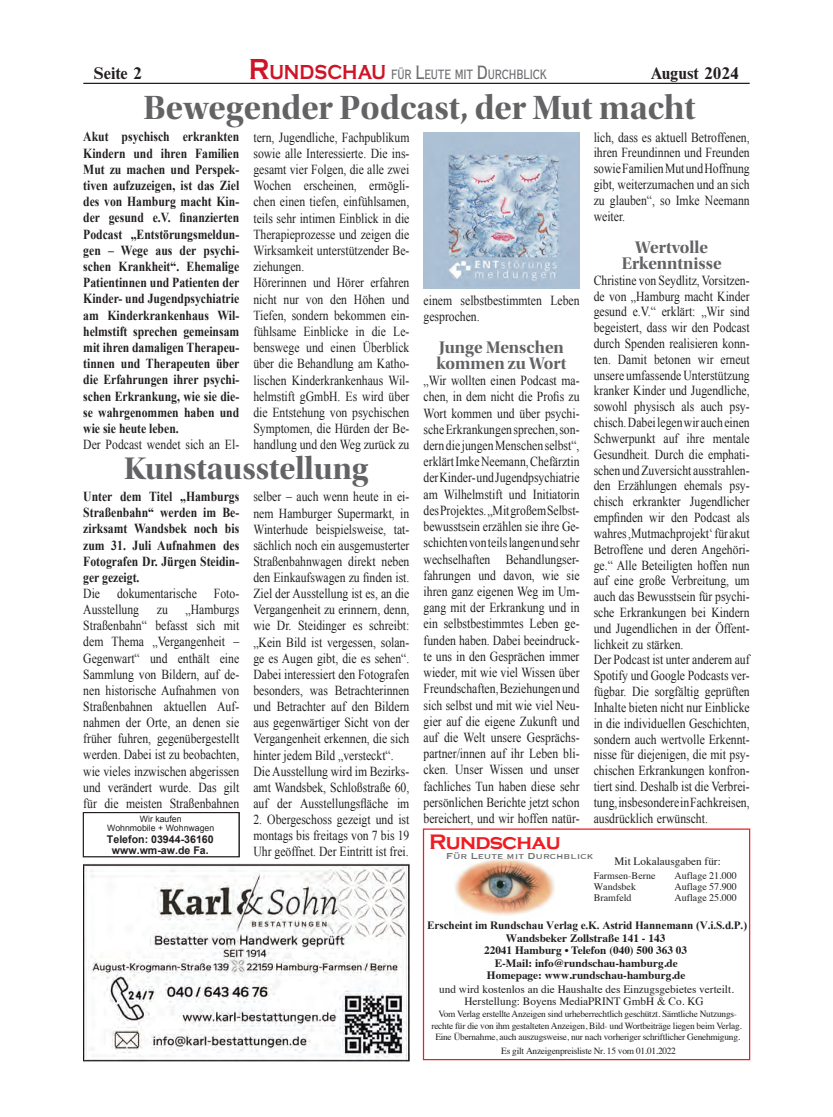
<style>
.page{position:relative;width:833px;height:1117px;background:#fff}
.page>*{position:absolute;margin:0;border:0;box-sizing:border-box;transform-origin:0 0}
.t1{font:35px "Utopia Std Bold Disp";color:#636366}
.t2{font:32.5px "Utopia Std Bold Disp";color:#636366}
.t3{font:700 21.5px "Copperplate Gothic";letter-spacing:-.035em;color:#ee1d23}
.t4{font:17.5px/16px "Utopia Std Bold Disp";color:#636366}
.t5{font:700 17.5px "Nimbus Rom D";color:#231f20}
.t6{font:500 14px "Copperplate Con";color:#6c6d70;scale:.85 1}
.t7{font:13.75px/16.1px "Times New Roman";color:#231f20;scale:.85 1}
.t8{font:700 13.75px/16.1px "Times New Roman";color:#231f20;text-align:justify;scale:.85 1}
.t9{font:700 11.25px/12.5px "Times";color:#231f20;text-align:center}
.t10{font:11.25px/12.5px "Times";color:#231f20;text-align:center}
.t11{font:700 11.25px "Times New Roman";letter-spacing:-.01em;color:#231f20}
.t12{font:11.25px "Copperplate";color:#6c6d70}
.t13{font:700 10.62px/10.6px "Arial";color:#231f20;text-align:center}
.t14{font:10px/11.2px "Times";color:#231f20}
.t15{font:9.38px/11.2px "Times";letter-spacing:-.025em;color:#231f20;text-align:center}
.t16{font:8.75px/8.8px "Arial";color:#231f20;text-align:center}
.s1{font-family:"Copperplate";font-weight:700;font-size:30px;color:#cd1527}
.s2{font-family:"Copperplate";font-weight:700;font-size:21px;color:#cd1527}
.s3{font-size:20px}
.s4{font-family:"Zurich BT";font-weight:400}
</style>
<div class="page">
<hr style="left:83px;top:83px;width:666px;height:1px;background:#231f20">
<div style="left:423px;top:828px;width:327px;height:231px;border:1px solid #ee1d23"></div>
<img style="left:455px;top:858px;width:99px;height:58px">
<div style="left:83px;top:812px;width:156px;height:45px;border:1px solid #231f20"></div>
<img style="left:423px;top:132px;width:156px;height:156px">
<img style="left:83px;top:863px;width:326px;height:199px">
<p class="t5" style="left:94px;top:61px;width:49px">Seite 2</p>
<p class="t6" style="left:249px;top:67px;width:352px"><span class="s1">R</span><span class="s2">UNDSCHAU</span> FÜR <span class="s3">L</span>EUTE MIT <span class="s3">D</span>URCHBLICK</p>
<p class="t5" style="left:651px;top:61px;width:89px">August 2024</p>
<h1 class="t1" style="left:143px;top:88px;width:554px">Bewegender Podcast, der Mut macht</h1>
<p class="t8" style="left:83px;top:128px;width:185px">Akut psychisch erkrankten Kindern und ihren Familien Mut zu machen und Perspek&shy;tiven aufzuzeigen, ist das Ziel des von Hamburg macht Kin&shy;der gesund e.V. finanzierten Podcast „Entstörungsmeldun&shy;gen <span class="s4">–</span> Wege aus der psychi&shy;schen Krankheit“. Ehemalige Patientinnen und Patienten der Kinder- und Jugendpsychiatrie am Kinderkrankenhaus Wil&shy;helmstift sprechen gemeinsam mit ihren damaligen Therapeu&shy;tinnen und Therapeuten über die Erfahrungen ihrer psychi&shy;schen Erkrankung, wie sie die&shy;se wahrgenommen haben und wie sie heute leben.</p>
<p class="t7" style="left:83px;top:436px;width:185px">Der Podcast wendet sich an El-</p>
<p class="t7" style="left:594px;top:129px;width:185px;text-align:justify">lich, dass es aktuell Betroffenen, ihren Freundinnen und Freunden sowie Familien Mut und Hoffnung gibt, weiterzumachen und an sich zu glauben“, so Imke Neemann weiter.</p>
<p class="t4" style="left:622px;top:239px;width:101px;text-align:center">Wertvolle<br>Erkenntnisse</p>
<p class="t7" style="left:594px;top:272px;width:185px;line-height:15.8px">Christine von Seydlitz, Vorsitzen&shy;de von „Hamburg macht Kinder gesund e.V.“ erklärt: „Wir sind begeistert, dass wir den Podcast durch Spenden realisieren konn&shy;ten. Damit betonen wir erneut unsere umfassende Unterstützung kranker Kinder und Jugendliche, sowohl physisch als auch psy&shy;chisch. Dabei legen wir auch einen<br>Schwerpunkt auf ihre mentale<br>Gesundheit. Durch die emphati&shy;schen und Zuversicht ausstrahlen&shy;den Erzählungen ehemals psy&shy;chisch erkrankter Jugendlicher empfinden wir den Podcast als wahres ,Mutmachprojektʻ für akut<br>Betroffene und deren Angehöri&shy;ge.“ Alle Beteiligten hoffen nun auf eine große Verbreitung, um auch das Bewusstsein für psychi&shy;sche Erkrankungen bei Kindern und Jugendlichen in der Öffent&shy;lichkeit zu stärken.<br>Der Podcast ist unter anderem auf<br>Spotify und Google Podcasts ver&shy;fügbar. Die sorgfältig geprüften<br>Inhalte bieten nicht nur Einblicke in die individuellen Geschichten, sondern auch wertvolle Erkennt&shy;nisse für diejenigen, die mit psy&shy;chischen Erkrankungen konfron&shy;tiert sind. Deshalb ist die Verbrei&shy;tung, insbesondere in Fachkreisen, ausdrücklich erwünscht.</p>
<p class="t7" style="left:253px;top:129px;width:185px">tern, Jugendliche, Fachpublikum sowie alle Interessierte. Die ins&shy;gesamt vier Folgen, die alle zwei<br>Wochen erscheinen, ermögli&shy;chen einen tiefen, einfühlsamen, teils sehr intimen Einblick in die<br>Therapieprozesse und zeigen die<br>Wirksamkeit unterstützender Be&shy;ziehungen.<br>Hörerinnen und Hörer erfahren nicht nur von den Höhen und<br>Tiefen, sondern bekommen ein&shy;fühlsame Einblicke in die Le&shy;benswege und einen Überblick über die Behandlung am Katho&shy;lischen Kinderkrankenhaus Wil&shy;helmstift gGmbH. Es wird über die Entstehung von psychischen<br>Symptomen, die Hürden der Be&shy;handlung und den Weg zurück zu</p>
<p class="t7" style="left:423px;top:292px;width:185px">einem selbstbestimmten Leben gesprochen.</p>
<p class="t4" style="left:436px;top:339px;width:132px">Junge Menschen kommen zu Wort</p>
<p class="t7" style="left:423px;top:372px;width:185px;text-align:justify">„Wir wollten einen Podcast ma&shy;chen, in dem nicht die Profis zu Wort kommen und über psychi&shy;sche Erkrankungen sprechen, son&shy;dern die jungen Menschen selbst“, erklärt Imke Neemann, Chefärztin der Kinder- und Jugendpsychiatrie am Wilhelmstift und Initiatorin des Projektes. „Mit großem Selbst&shy;bewusstsein erzählen sie ihre Ge&shy;schichten von teils langen und sehr wechselhaften Behandlungser&shy;fahrungen und davon, wie sie ihren ganz eigenen Weg im Um&shy;gang mit der Erkrankung und in ein selbstbestimmtes Leben ge&shy;funden haben. Dabei beeindruck&shy;te uns in den Gesprächen immer wieder, mit wie viel Wissen über Freundschaften, Beziehungen und sich selbst und mit wie viel Neu&shy;gier auf die eigene Zukunft und auf die Welt unsere Gesprächs&shy;partner/innen auf ihr Leben bli&shy;cken. Unser Wissen und unser fachliches Tun haben diese sehr persönlichen Berichte jetzt schon bereichert, und wir hoffen natür-</p>
<h2 class="t2" style="left:124px;top:450px;width:246px">Kunstausstellung</h2>
<p class="t8" style="left:83px;top:488px;width:185px">Unter dem Titel „Hamburgs Straßenbahn“ werden im Be&shy;zirksamt Wandsbek noch bis zum 31. Juli Aufnahmen des Fotografen Dr. Jürgen Steidin&shy;ger gezeigt.</p>
<p class="t7" style="left:83px;top:585px;width:185px">Die dokumentarische Foto-<br>Ausstellung</p>
<p class="t7" style="left:253px;top:488px;width:185px">selber – auch wenn heute in ei&shy;nem Hamburger Supermarkt, in<br>Winterhude beispielsweise, tat&shy;sächlich noch ein ausgemusterter<br>Straßenbahnwagen direkt neben den Einkaufswagen zu finden ist.<br>Ziel der Ausstellung ist es, an die<br>Vergangenheit zu erinnern, denn, wie Dr. Steidinger es schreibt: „Kein Bild ist vergessen, solan&shy;ge es Augen gibt, die es sehen“.<br>Dabei interessiert den Fotografen besonders, was Betrachterinnen und Betrachter auf den Bildern aus gegenwärtiger Sicht von der<br>Vergangenheit erkennen, die sich hinter jedem Bild „versteckt“.<br>Die Ausstellung wird im Bezirks&shy;amt Wandsbek, Schloßstraße 60, auf der Ausstellungsfläche im</p>
<p class="t7" style="left:253px;top:811px;width:185px;text-align:justify">2. Obergeschoss gezeigt und ist montags bis freitags von 7 bis 19<br>Uhr geöffnet. Der Eintritt ist frei.</p>
<p class="t7" style="left:83px;top:601px;width:185px;text-align:justify;text-indent:102px">„Hamburgs Straßenbahn“ befasst sich mit dem Thema „Vergangenheit – Gegenwart“ und enthält eine Sammlung von Bildern, auf de&shy;nen historische Aufnahmen von Straßenbahnen aktuellen Auf&shy;nahmen der Orte, an denen sie früher fuhren, gegenübergestellt werden. Dabei ist zu beobachten, wie vieles inzwischen abgerissen und verändert wurde. Das gilt für die meisten Straßenbahnen</p>
<p class="t7" style="left:157px;top:601px;width:14px">zu</p>
<p class="t16" style="left:107px;top:814px;width:109px">Wir kaufen<br>Wohnmobile + Wohnwagen</p>
<h3 class="t3" style="left:429px;top:829px;width:133px">Rundschau</h3>
<p class="t13" style="left:107px;top:834px;width:108px">Telefon: 03944-36160 www.wm-aw.de Fa.</p>
<p class="t12" style="left:446px;top:848px;width:148px">Für Leute mit Durchblick</p>
<p class="t10" style="left:614px;top:853px;width:108px">Mit Lokalausgaben für:</p>
<p class="t14" style="left:594px;top:868px;width:63px">Farmsen-Berne<br>Wandsbek<br>Bramfeld</p>
<p class="t14" style="left:674px;top:868px;width:64px;text-align:justify">Auflage 21.000<br>Auflage 57.900<br>Auflage 25.000</p>
<p class="t11" style="left:427px;top:917px;width:321px">Erscheint im Rundschau Verlag e.K. Astrid Hannemann (V.i.S.d.P.)</p>
<p class="t9" style="left:484px;top:930px;width:205px">Wandsbeker Zollstraße 141 - 143<br>22041 Hamburg • Telefon (040) 500 363 03<br>E-Mail: info@rundschau-hamburg.de Homepage: www.rundschau-hamburg.de</p>
<p class="t15" style="left:431px;top:1007px;width:312px">Vom Verlag erstellte Anzeigen sind urheberrechtlich geschützt. Sämtliche Nutzungs&shy;rechte für die von ihm gestalteten Anzeigen, Bild- und Wortbeiträge liegen beim Verlag.<br>Eine Übernahme, auch auszugsweise, nur nach vorheriger schriftlicher Genehmigung.</p>
<p class="t15" style="left:501px;top:1043px;width:176px">Es gilt Anzeigenpreisliste Nr. 15 vom 01.01.2022</p>
<p class="t10" style="left:439px;top:981px;width:296px">und wird kostenlos an die Haushalte des Einzugsgebietes verteilt.<br>Herstellung: Boyens MediaPRINT GmbH &amp; Co. KG</p>
</div>
